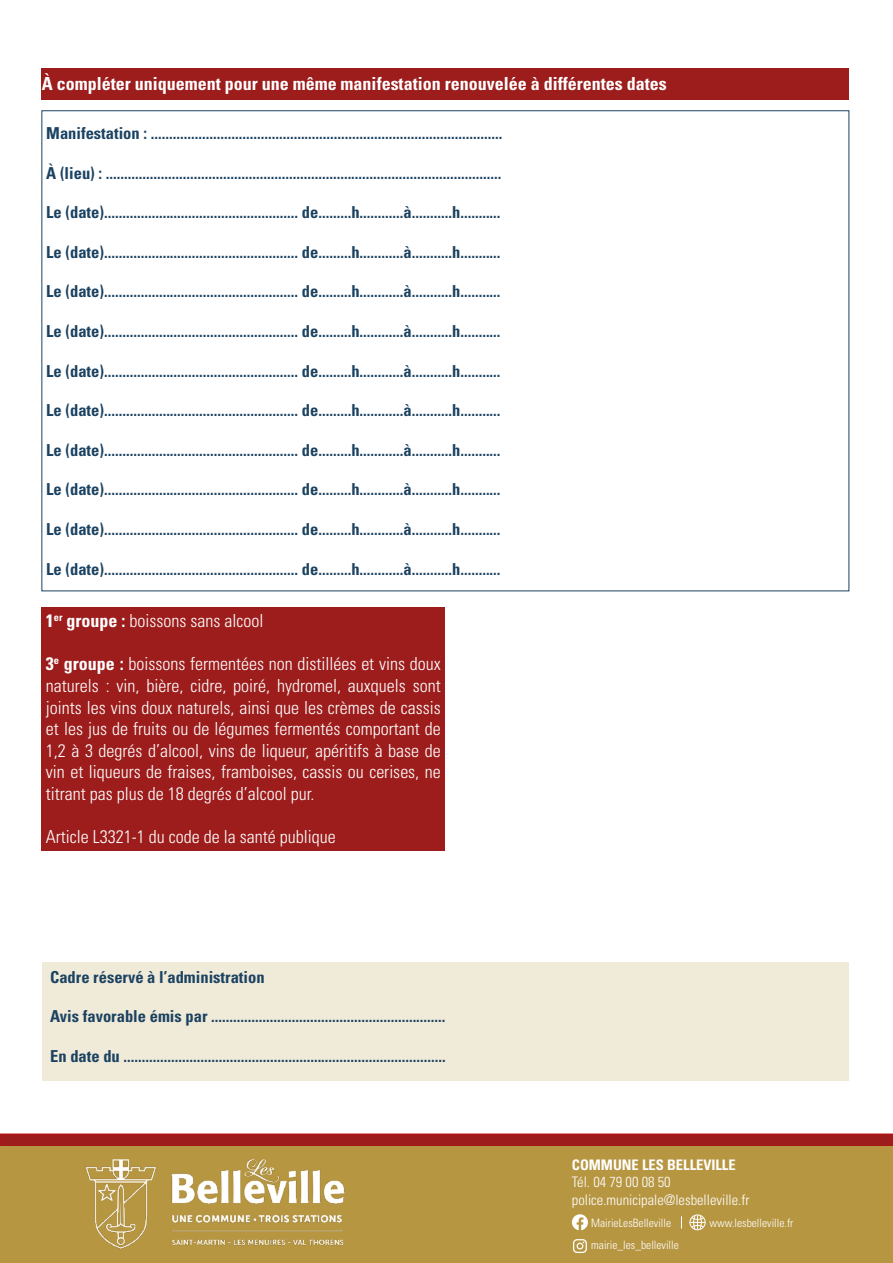
<style>
.page{position:relative;width:893px;height:1263px;background:#fff}
.page>*{position:absolute;margin:0;border:0;box-sizing:border-box;transform-origin:0 0}
.t1{font:300 condensed 18px/21.6px "Univers LT Std";color:#fff;text-align:justify}
.t2{font:700 condensed 18px "Univers LT Std";color:#fff}
.t3{font:700 condensed 16.5px "Univers LT Std";color:#1b4261}
.t4{font:300 condensed 14.55px/17.4px "Univers LT Std";color:#fff}
.t5{font:700 condensed 14.55px "Univers LT Std";color:#fff}
.t6{font:300 condensed 11.55px "Univers LT Std";color:#fff}
.s1{font-weight:700}
</style>
<div class="page">
<div style="left:0;top:1134px;width:893px;height:12px;background:#9c1d1c"></div>
<div style="left:0;top:1133px;width:893px;height:14px;border:2px solid #b61615"></div>
<div style="left:0;top:1146px;width:893px;height:117px;background:#b79642"></div>
<div style="left:42px;top:962px;width:806px;height:118px;background:#f0ead9"></div>
<div style="left:42px;top:68px;width:807px;height:31px;background:#9c1d1c"></div>
<div style="left:42px;top:607px;width:403px;height:243px;background:#9c1d1c"></div>
<img style="left:61px;top:1144px;width:309px;height:105px">
<svg style="left:681px;top:1216px;width:1px;height:12px"></svg>
<div style="left:689px;top:1214px;width:17px;height:16px;border:1px solid #fff;border-radius:50%"></div>
<svg style="left:690px;top:1214px;width:15px;height:16px"></svg>
<svg style="left:573px;top:1239px;width:14px;height:14px"></svg>
<svg style="left:572px;top:1214px;width:16px;height:16px"></svg>
<p class="t2" style="left:42px;top:73px;width:626px">À compléter uniquement pour une même manifestation renouvelée à différentes dates</p>
<p class="t3" style="left:46px;top:123px;width:458px">Manifestation : ................................................................................................</p>
<p class="t3" style="left:46px;top:163px;width:457px">À (lieu) : ............................................................................................................</p>
<p class="t3" style="left:46px;top:202px;width:456px">Le (date)..................................................... de.........h............à...........h...........</p>
<p class="t3" style="left:46px;top:242px;width:456px">Le (date)..................................................... de.........h............à...........h...........</p>
<p class="t3" style="left:46px;top:281px;width:456px">Le (date)..................................................... de.........h............à...........h...........</p>
<p class="t3" style="left:46px;top:321px;width:456px">Le (date)..................................................... de.........h............à...........h...........</p>
<p class="t3" style="left:46px;top:361px;width:456px">Le (date)..................................................... de.........h............à...........h...........</p>
<p class="t3" style="left:46px;top:400px;width:456px">Le (date)..................................................... de.........h............à...........h...........</p>
<p class="t3" style="left:46px;top:440px;width:456px">Le (date)..................................................... de.........h............à...........h...........</p>
<p class="t3" style="left:46px;top:479px;width:456px">Le (date)..................................................... de.........h............à...........h...........</p>
<p class="t3" style="left:46px;top:519px;width:456px">Le (date)..................................................... de.........h............à...........h...........</p>
<p class="t3" style="left:46px;top:559px;width:456px">Le (date)..................................................... de.........h............à...........h...........</p>
<p class="t1" style="left:46px;top:610px;width:219px"><span class="s1">1</span><sup>er</sup> <span class="s1">groupe :</span> boissons sans alcool</p>
<p class="t1" style="left:46px;top:653px;width:396px"><span class="s1">3</span><sup>e</sup> <span class="s1">groupe :</span> boissons fermentées non distillées et vins doux naturels : vin, bière, cidre, poiré, hydromel, auxquels sont joints les vins doux naturels, ainsi que les crèmes de cassis et les jus de fruits ou de légumes fermentés comportant de 1,2 à 3 degrés d’alcool, vins de liqueur, apéritifs à base de vin et liqueurs de fraises, framboises, cassis ou cerises, ne titrant pas plus de 18 degrés d’alcool pur.</p>
<p class="t1" style="left:46px;top:826px;width:291px">Article L3321-1 du code de la santé publique</p>
<p class="t3" style="left:50px;top:966px;width:216px">Cadre réservé à l’administration</p>
<p class="t3" style="left:50px;top:1006px;width:397px">Avis favorable émis par ................................................................</p>
<p class="t3" style="left:50px;top:1046px;width:397px">En date du ........................................................................................</p>
<p class="t5" style="left:572px;top:1156px;width:165px">COMMUNE LES BELLEVILLE</p>
<p class="t4" style="left:572px;top:1173px;width:179px">Tél. 04 79 00 08 50 police.municipale@lesbelleville.fr</p>
<p class="t6" style="left:591px;top:1215px;width:81px">MairieLesBelleville</p>
<p class="t6" style="left:710px;top:1215px;width:85px">www.lesbelleville.fr</p>
<p class="t6" style="left:591px;top:1238px;width:89px">mairie_les_belleville</p>
</div>
